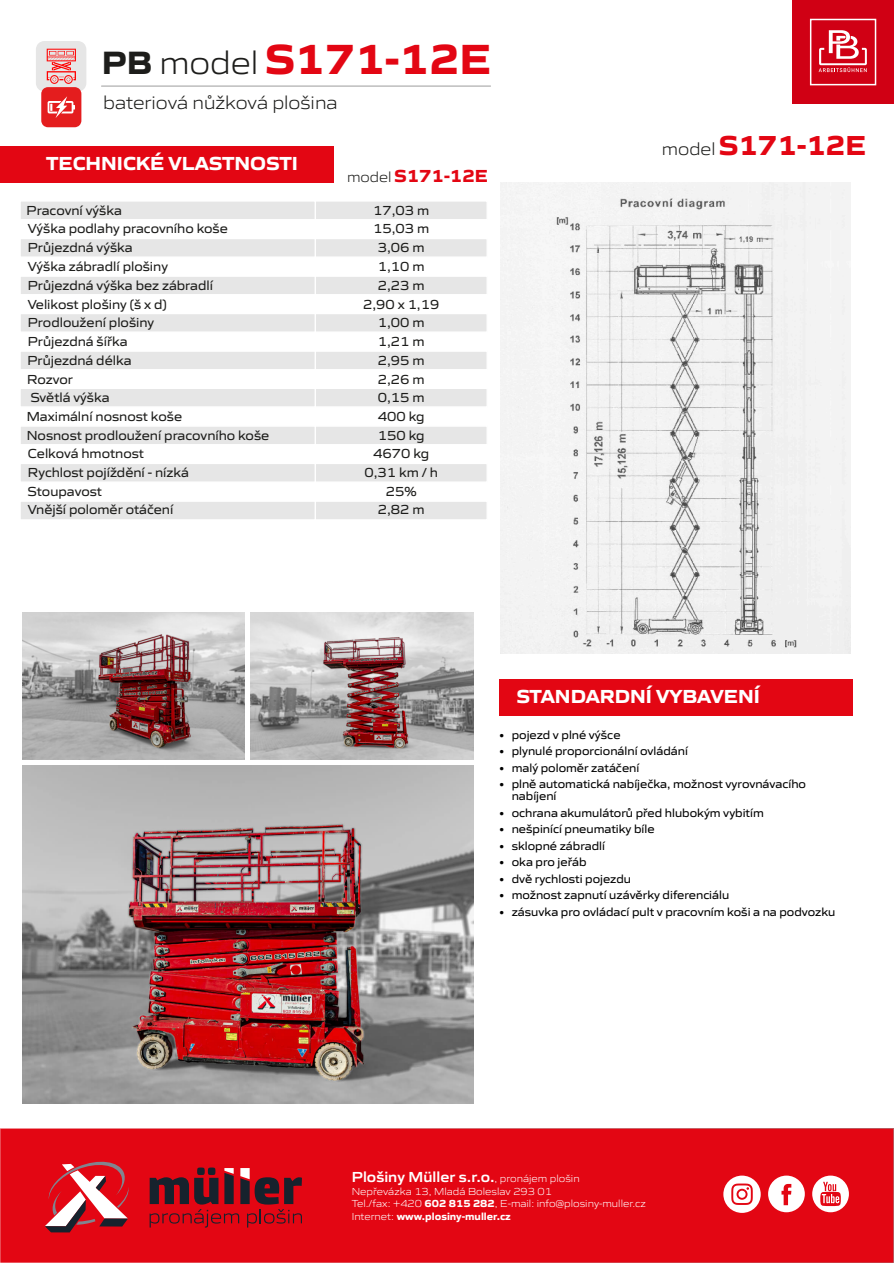
<style>
.page{position:relative;width:894px;height:1263px;background:#fff}
.page>*{position:absolute;margin:0;border:0;box-sizing:border-box;transform-origin:0 0}
.t1{font:700 43.5px "Gomme Sans";color:#e30613}
.t2{font:700 28.35px "Gomme Sans";color:#e30613}
.t3{font:700 19.5px "Gomme Sans";color:#fff}
.t4{font:300 19.2px "Gomme Sans";color:#1d1d1b}
.t5{font:700 18px "Gomme Sans";color:#e30613}
.t6{font:600 15px "Gomme Sans";color:#fff}
.t7{font:13.5px/18.8px "Gomme Sans";color:#1d1d1b}
.t8{font:12px/12px "Gomme Sans";color:#000}
.t9{font:300 10.5px/12.6px "Gomme Sans";color:#fff}
.s1{font-size:33.3px;color:#1d1d1b}
.s2{font-weight:300;font-size:33.3px;color:#1d1d1b}
.s3{font-weight:300;font-size:15px;color:#1d1d1b}
.s4{font-weight:300;font-size:18px;color:#1d1d1b}
.s5{font-weight:300;font-size:10.5px}
.s6{font-weight:700}
</style>
<div class="page">
<div style="left:0;top:146px;width:334px;height:36px;background:#e30613"></div>
<svg style="left:36px;top:41px;width:50px;height:86px;background:#ea9696"></svg>
<hr style="left:101px;top:86px;width:389px;height:1px;background:#9d9c9c">
<div style="left:20px;top:200px;width:296px;height:20px;background:#e6e6e6;border:1px solid #fff"></div>
<div style="left:20px;top:275px;width:296px;height:20px;background:#e6e6e6"></div>
<div style="left:20px;top:238px;width:296px;height:20px;background:#e6e6e6;border:1px solid #fff"></div>
<div style="left:20px;top:313px;width:296px;height:20px;background:#e6e6e6;border:1px solid #fff"></div>
<div style="left:20px;top:350px;width:296px;height:20px;background:#e6e6e6"></div>
<div style="left:20px;top:219px;width:296px;height:20px;background:#fff"></div>
<div style="left:20px;top:294px;width:296px;height:20px;background:#fff"></div>
<div style="left:20px;top:257px;width:296px;height:20px;background:#fff"></div>
<div style="left:20px;top:332px;width:296px;height:20px;background:#fff"></div>
<div style="left:20px;top:369px;width:296px;height:20px;background:#fff"></div>
<div style="left:314px;top:200px;width:173px;height:20px;background:#e6e6e6;border:1px solid #fff"></div>
<div style="left:314px;top:275px;width:173px;height:20px;background:#e6e6e6;border:1px solid #fff"></div>
<div style="left:314px;top:238px;width:173px;height:20px;background:#e6e6e6;border:1px solid #fff"></div>
<div style="left:314px;top:313px;width:173px;height:20px;background:#e6e6e6;border:1px solid #fff"></div>
<div style="left:314px;top:350px;width:173px;height:20px;background:#e6e6e6;border:1px solid #fff"></div>
<div style="left:314px;top:219px;width:173px;height:20px;background:#fff"></div>
<div style="left:314px;top:294px;width:173px;height:20px;background:#fff"></div>
<div style="left:314px;top:257px;width:173px;height:20px;background:#fff"></div>
<div style="left:314px;top:332px;width:173px;height:20px;background:#fff"></div>
<div style="left:314px;top:369px;width:173px;height:20px;background:#fff"></div>
<div style="left:0;top:1128px;width:893px;height:135px;background:#e30613"></div>
<svg style="left:723px;top:1175px;width:37px;height:38px"></svg>
<svg style="left:767px;top:1175px;width:37px;height:37px"></svg>
<svg style="left:811px;top:1175px;width:37px;height:37px"></svg>
<svg style="left:149px;top:1167px;width:153px;height:60px;background:#9c131f"></svg>
<svg style="left:45px;top:1158px;width:84px;height:74px"></svg>
<div style="left:499px;top:679px;width:353px;height:36px;background:#e30613"></div>
<div style="left:792px;top:0;width:101px;height:104px;background:#d00014"></div>
<svg style="left:818px;top:30px;width:49px;height:43px"></svg>
<div style="left:809px;top:19px;width:66px;height:66px;border:2px solid #fff"></div>
<div style="left:20px;top:500px;width:296px;height:20px;background:#e6e6e6;border:1px solid #fff"></div>
<div style="left:20px;top:425px;width:296px;height:20px;background:#e6e6e6;border:1px solid #fff"></div>
<div style="left:20px;top:388px;width:296px;height:20px;background:#e6e6e6;border:1px solid #fff"></div>
<div style="left:20px;top:463px;width:296px;height:20px;background:#e6e6e6;border:1px solid #fff"></div>
<div style="left:20px;top:406px;width:296px;height:20px;background:#fff"></div>
<div style="left:20px;top:444px;width:296px;height:20px;background:#fff"></div>
<div style="left:20px;top:482px;width:296px;height:20px;background:#fff"></div>
<div style="left:314px;top:500px;width:173px;height:20px;background:#e6e6e6;border:1px solid #fff"></div>
<div style="left:314px;top:425px;width:173px;height:20px;background:#e6e6e6;border:1px solid #fff"></div>
<div style="left:314px;top:388px;width:173px;height:20px;background:#e6e6e6;border:1px solid #fff"></div>
<div style="left:314px;top:463px;width:173px;height:20px;background:#e6e6e6;border:1px solid #fff"></div>
<div style="left:314px;top:406px;width:173px;height:20px;background:#fff"></div>
<div style="left:314px;top:444px;width:173px;height:20px;background:#fff"></div>
<div style="left:314px;top:482px;width:173px;height:20px;background:#fff"></div>
<img style="left:500px;top:183px;width:350px;height:470px">
<img style="left:250px;top:612px;width:223px;height:148px">
<img style="left:22px;top:612px;width:223px;height:148px">
<img style="left:22px;top:765px;width:451px;height:338px">
<h1 class="t1" style="left:102px;top:31px;width:390px"><span class="s1">PB</span> <span class="s2">model</span> S171-12E</h1>
<h3 class="t4" style="left:103px;top:90px;width:236px">bateriová nůžková plošina</h3>
<h3 class="t3" style="left:46px;top:151px;width:253px">TECHNICKÉ VLASTNOSTI</h3>
<h3 class="t5" style="left:347px;top:164px;width:142px"><span class="s3">model</span> S171-12E</h3>
<p class="t7" style="left:27px;top:201px;width:203px">Pracovní výška<br>Výška podlahy pracovního koše</p>
<p class="t7" style="left:373px;top:201px;width:57px">17,03 m</p>
<p class="t7" style="left:378px;top:238px;width:48px">3,06 m</p>
<p class="t7" style="left:373px;top:219px;width:57px">15,03 m</p>
<p class="t7" style="left:28px;top:238px;width:142px">Průjezdná výška<br>Výška zábradlí plošiny</p>
<p class="t7" style="left:378px;top:257px;width:48px">1,10 m</p>
<p class="t7" style="left:28px;top:276px;width:186px">Průjezdná výška bez zábradlí</p>
<p class="t7" style="left:28px;top:313px;width:128px">Prodloužení plošiny</p>
<p class="t7" style="left:27px;top:351px;width:105px">Průjezdná délka</p>
<p class="t7" style="left:28px;top:295px;width:140px">Velikost plošiny (š x d)</p>
<p class="t7" style="left:28px;top:332px;width:101px">Průjezdná šířka</p>
<p class="t7" style="left:27px;top:370px;width:47px">Rozvor</p>
<p class="t7" style="left:378px;top:276px;width:48px">2,23 m</p>
<p class="t7" style="left:363px;top:295px;width:78px">2,90 x 1,19</p>
<p class="t7" style="left:378px;top:332px;width:48px">1,21 m</p>
<p class="t7" style="left:378px;top:370px;width:48px">2,26 m</p>
<p class="t7" style="left:378px;top:313px;width:48px">1,00 m</p>
<p class="t7" style="left:378px;top:351px;width:48px">2,95 m</p>
<p class="t7" style="left:31px;top:388px;width:80px">Světlá výška</p>
<p class="t7" style="left:378px;top:388px;width:48px">0,15 m</p>
<p class="t7" style="left:27px;top:407px;width:157px">Maximální nosnost koše</p>
<p class="t7" style="left:378px;top:407px;width:48px">400 kg</p>
<p class="t7" style="left:27px;top:426px;width:244px">Nosnost prodloužení pracovního koše</p>
<p class="t7" style="left:378px;top:426px;width:48px">150 kg</p>
<p class="t7" style="left:28px;top:444px;width:162px">Celková hmotnost<br>Rychlost pojíždění - nízká</p>
<p class="t7" style="left:364px;top:444px;width:75px;text-align:center">4670 kg<br>0,31 km / h</p>
<p class="t7" style="left:28px;top:482px;width:147px;line-height:18.3px">Stoupavost<br>Vnější poloměr otáčení</p>
<p class="t7" style="left:385px;top:482px;width:32px">25%</p>
<p class="t7" style="left:378px;top:500px;width:48px">2,82 m</p>
<h2 class="t2" style="left:661px;top:127px;width:206px"><span class="s4">model</span> S171-12E</h2>
<h3 class="t3" style="left:516px;top:684px;width:245px">STANDARDNÍ VYBAVENÍ</h3>
<p class="t8" style="left:498px;top:729px;width:123px">• pojezd v plné výšce</p>
<p class="t8" style="left:498px;top:745px;width:190px">• plynulé proporcionální ovládání</p>
<p class="t8" style="left:498px;top:762px;width:142px">• malý poloměr zatáčení</p>
<p class="t8" style="left:511px;top:778px;width:296px;text-indent:-13px">• plně automatická nabíječka, možnost vyrovnávacího nabíjení</p>
<p class="t8" style="left:498px;top:807px;width:266px">• ochrana akumulátorů před hlubokým vybitím</p>
<p class="t8" style="left:498px;top:823px;width:157px">• nešpinící pneumatiky bíle</p>
<p class="t8" style="left:498px;top:840px;width:108px">• sklopné zábradlí</p>
<p class="t8" style="left:498px;top:856px;width:89px">• oka pro jeřáb</p>
<p class="t8" style="left:498px;top:873px;width:134px">• dvě rychlosti pojezdu</p>
<p class="t8" style="left:498px;top:889px;width:232px">• možnost zapnutí uzávěrky diferenciálu</p>
<p class="t8" style="left:498px;top:906px;width:338px">• zásuvka pro ovládací pult v pracovním koši a na podvozku</p>
<p class="t6" style="left:351px;top:1168px;width:229px">Plošiny Müller s.r.o.<span class="s5">, pronájem plošin</span></p>
<p class="t9" style="left:351px;top:1185px;width:295px">Nepřevázka 13, Mladá Boleslav 293 01<br>Tel./fax: +420 <span class="s6">602 815 282</span>, E-mail: info@plosiny-muller.cz<br>Internet: <span class="s6">www.plosiny-muller.cz</span></p>
</div>
